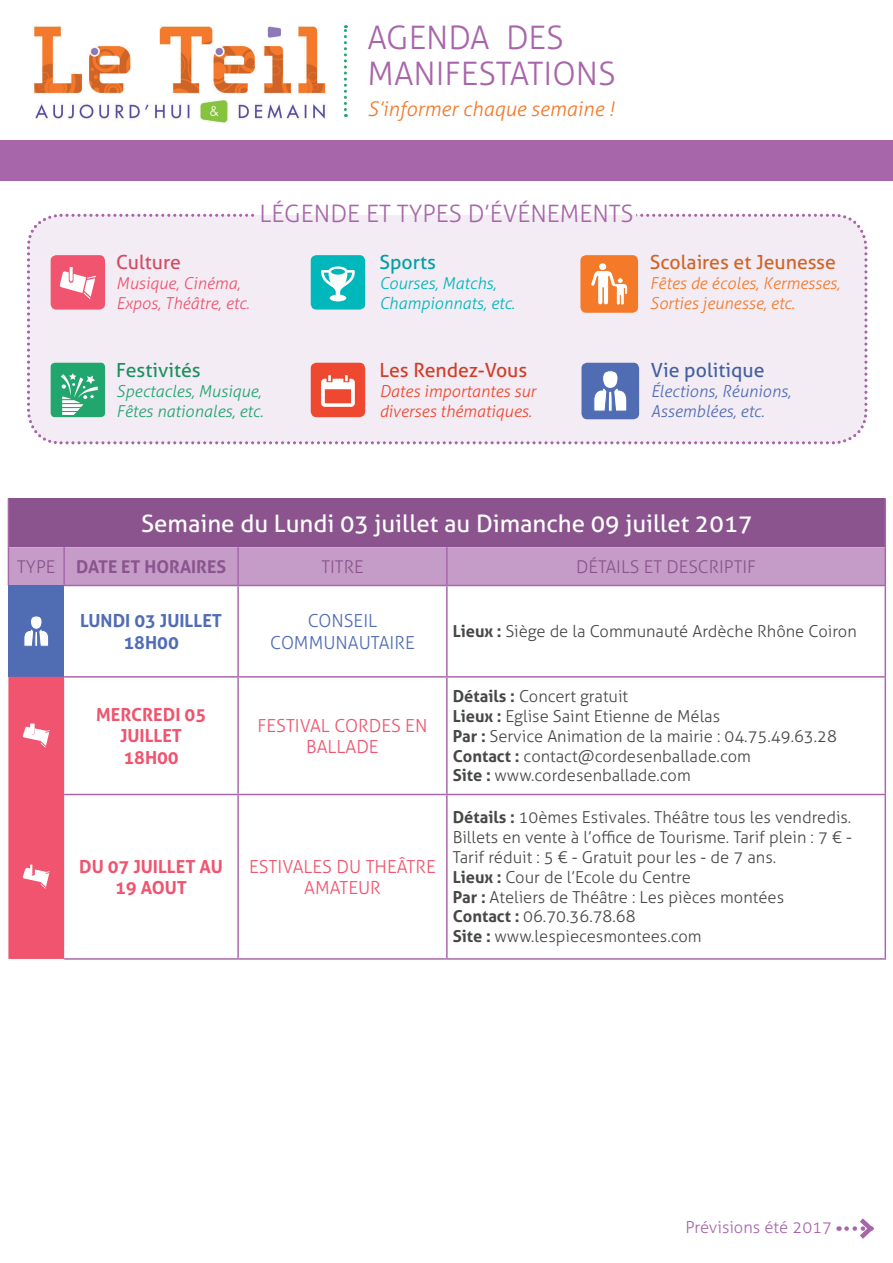
<style>
.page{position:relative;width:893px;height:1263px;background:#fff}
.page>*{position:absolute;margin:0;border:0;box-sizing:border-box;transform-origin:0 0}
.t1{font:300 32.4px/36px "Aller";color:#a766aa}
.t2{font:24px "Aller";color:#fff}
.t3{font:300 24px "Aller";color:#a766aa}
.t4{font:italic 300 20.25px "Aller";color:#f47a2a}
.t5{font:19.5px "Aller";color:#cf6427}
.t6{font:19.5px "Aller";color:#d03e28}
.t7{font:19.5px "Aller";color:#46609f}
.t8{font:19.5px "Aller";color:#1a915f}
.t9{font:19.5px "Aller";color:#d54b62}
.t10{font:19.5px "Aller";color:#00a0a5}
.t11{font:300 18px/21.6px "Aller";color:#f0546e;text-align:center}
.t12{font:700 18px/21.6px "Aller";color:#f0546e;text-align:center}
.t13{font:300 18px/21.6px "Aller";color:#506db4;text-align:center}
.t14{font:700 18px/21.6px "Aller";color:#506db4;text-align:center}
.t15{font:300 17.7px "Aller";color:#8b548e}
.t16{font:700 17.7px "Aller";color:#8b548e}
.t17{font:300 16.5px/19.8px "Aller";color:#464847}
.t18{font:italic 300 16.5px/19.8px "Aller";color:#f47a2a}
.t19{font:italic 300 16.5px/19.8px "Aller";color:#21a66e}
.t20{font:italic 300 16.5px/19.8px "Aller";color:#ef4830}
.t21{font:italic 300 16.5px/19.8px "Aller";color:#506db4}
.t22{font:italic 300 16.5px/19.8px "Aller";color:#f0546e}
.t23{font:italic 300 16.5px/19.8px "Aller";color:#00b7bb}
.t24{font:300 16.5px "Aller";color:#a766aa}
.s1{font-weight:300}
.s2{font-weight:700}
</style>
<div class="page">
<div style="left:8px;top:498px;width:877px;height:49px;background:#8b548e"></div>
<div style="left:9px;top:547px;width:876px;height:38px;background:#c49cc7"></div>
<div style="left:8px;top:585px;width:56px;height:92px;background:#506db4"></div>
<svg style="left:64px;top:586px;width:821px;height:372px"></svg>
<hr style="left:8px;top:498px;width:1px;height:49px;background:#a766aa">
<hr style="left:885px;top:498px;width:1px;height:49px;background:#a766aa">
<hr style="left:8px;top:547px;width:1px;height:38px;background:#a766aa">
<hr style="left:63px;top:547px;width:2px;height:38px;background:#a766aa">
<hr style="left:237px;top:547px;width:2px;height:38px;background:#a766aa">
<hr style="left:446px;top:547px;width:2px;height:38px;background:#a766aa">
<hr style="left:885px;top:547px;width:1px;height:38px;background:#a766aa">
<hr style="left:63px;top:585px;width:175px;height:1px;background:#a766aa">
<hr style="left:238px;top:585px;width:209px;height:1px;background:#a766aa">
<hr style="left:237px;top:586px;width:2px;height:90px;background:#a766aa">
<hr style="left:447px;top:585px;width:439px;height:1px;background:#a766aa">
<hr style="left:446px;top:586px;width:2px;height:90px;background:#a766aa">
<hr style="left:885px;top:586px;width:1px;height:90px;background:#a766aa">
<hr style="left:64px;top:676px;width:174px;height:2px;background:#a766aa">
<hr style="left:238px;top:676px;width:209px;height:2px;background:#a766aa">
<hr style="left:237px;top:678px;width:2px;height:116px;background:#a766aa">
<hr style="left:447px;top:676px;width:439px;height:2px;background:#a766aa">
<hr style="left:446px;top:678px;width:2px;height:116px;background:#a766aa">
<hr style="left:885px;top:678px;width:1px;height:116px;background:#a766aa">
<hr style="left:64px;top:794px;width:174px;height:1px;background:#a766aa">
<hr style="left:238px;top:794px;width:209px;height:1px;background:#a766aa">
<hr style="left:237px;top:795px;width:2px;height:163px;background:#a766aa">
<hr style="left:447px;top:794px;width:439px;height:1px;background:#a766aa">
<hr style="left:446px;top:795px;width:2px;height:163px;background:#a766aa">
<hr style="left:885px;top:795px;width:1px;height:163px;background:#a766aa">
<hr style="left:64px;top:958px;width:174px;height:2px;background:#a766aa">
<hr style="left:238px;top:958px;width:209px;height:2px;background:#a766aa">
<hr style="left:447px;top:958px;width:439px;height:2px;background:#a766aa">
<svg style="left:24px;top:617px;width:25px;height:29px"></svg>
<div style="left:30px;top:616px;width:12px;height:13px;background:#fff;border:1px solid #506db4;border-radius:6px"></div>
<div style="left:8px;top:677px;width:56px;height:282px;background:#f0546e"></div>
<img style="left:32px;top:25px;width:295px;height:98px">
<svg style="left:344px;top:25px;width:3px;height:92px"></svg>
<div style="left:0;top:141px;width:893px;height:40px;background:#a766aa"></div>
<svg style="left:866px;top:252px;width:1px;height:154px"></svg>
<div style="left:28px;top:215px;width:838px;height:228px;background:#f3ecf4"></div>
<svg style="left:66px;top:214px;width:763px;height:8px"></svg>
<hr style="left:262px;top:222px;width:370px;height:1px;background:#f3ecf4">
<div style="left:262px;top:215px;width:370px;height:7px;background:#f3ecf4"></div>
<svg style="left:27px;top:252px;width:802px;height:192px;background:#e8e0e6"></svg>
<svg style="left:846px;top:1218px;width:28px;height:21px"></svg>
<h1 class="t1" style="left:368px;top:20px;width:249px">AGENDA DES<br>MANIFESTATIONS</h1>
<p class="t4" style="left:368px;top:97px;width:248px">S’informer chaque semaine !</p>
<p class="t9" style="left:116px;top:251px;width:66px">Culture</p>
<p class="t22" style="left:116px;top:273px;width:135px">Musique, Cinéma,<br>Expos, Théâtre, etc.</p>
<h2 class="t3" style="left:259px;top:199px;width:376px">LÉGENDE ET TYPES D’ÉVÉNEMENTS</h2>
<p class="t10" style="left:379px;top:251px;width:58px">Sports</p>
<p class="t23" style="left:379px;top:273px;width:137px">Courses, Matchs,<br>Championnats, etc.</p>
<p class="t5" style="left:650px;top:251px;width:188px">Scolaires et Jeunesse</p>
<p class="t18" style="left:650px;top:273px;width:192px">Fêtes de écoles, Kermesses,<br>Sorties jeunesse, etc.</p>
<p class="t8" style="left:116px;top:358px;width:86px">Festivités</p>
<p class="t19" style="left:116px;top:381px;width:149px">Spectacles, Musique,<br>Fêtes nationales, etc.</p>
<p class="t6" style="left:379px;top:358px;width:150px">Les Rendez-Vous</p>
<p class="t20" style="left:379px;top:381px;width:158px">Dates importantes sur diverses thématiques.</p>
<p class="t7" style="left:651px;top:358px;width:115px">Vie politique</p>
<p class="t21" style="left:651px;top:381px;width:142px">Élections, Réunions,<br>Assemblées, etc.</p>
<h2 class="t2" style="left:141px;top:508px;width:613px">Semaine du Lundi 03 juillet au Dimanche 09 juillet 2017</h2>
<p class="t16" style="left:17px;top:556px;width:210px"><span class="s1">TYPE</span> DATE ET HORAIRES</p>
<p class="t15" style="left:321px;top:556px;width:44px">TITRE</p>
<p class="t15" style="left:576px;top:556px;width:181px">DÉTAILS ET DESCRIPTIF</p>
<p class="t14" style="left:80px;top:610px;width:143px">LUNDI 03 JUILLET<br>18H00</p>
<p class="t13" style="left:270px;top:610px;width:146px">CONSEIL<br>COMMUNAUTAIRE</p>
<p class="t17" style="left:453px;top:621px;width:406px"><span class="s2">Lieux :</span> Siège de la Communauté Ardèche Rhône Coiron</p>
<p class="t12" style="left:96px;top:703px;width:112px">MERCREDI 05<br>JUILLET<br>18H00</p>
<p class="t11" style="left:258px;top:714px;width:171px">FESTIVAL CORDES EN<br>BALLADE</p>
<p class="t12" style="left:79px;top:855px;width:145px">DU 07 JUILLET AU<br>19 AOUT</p>
<p class="t11" style="left:249px;top:855px;width:188px">ESTIVALES DU THEÂTRE<br>AMATEUR</p>
<p class="t17" style="left:453px;top:686px;width:386px"><span class="s2">Détails :</span> Concert gratuit<br><span class="s2">Lieux :</span> Eglise Saint Etienne de Mélas<br><span class="s2">Par :</span> Service Animation de la mairie : 04.75.49.63.28<br><span class="s2">Contact :</span> contact@cordesenballade.com<br><span class="s2">Site :</span> www.cordesenballade.com</p>
<p class="t17" style="left:453px;top:808px;width:401px"><span class="s2">Détails :</span> 10èmes Estivales. Théâtre tous les vendredis.<br>Billets en vente à l’office de Tourisme. Tarif plein : 7 € - Tarif réduit : 5 € - Gratuit pour les - de 7 ans.<br><span class="s2">Lieux :</span> Cour de l’Ecole du Centre<br><span class="s2">Par :</span> Ateliers de Théâtre : Les pièces montées<br><span class="s2">Contact :</span> 06.70.36.78.68<br><span class="s2">Site :</span> www.lespiecesmontees.com</p>
<p class="t24" style="left:685px;top:1217px;width:148px">Prévisions été 2017</p>
</div>
